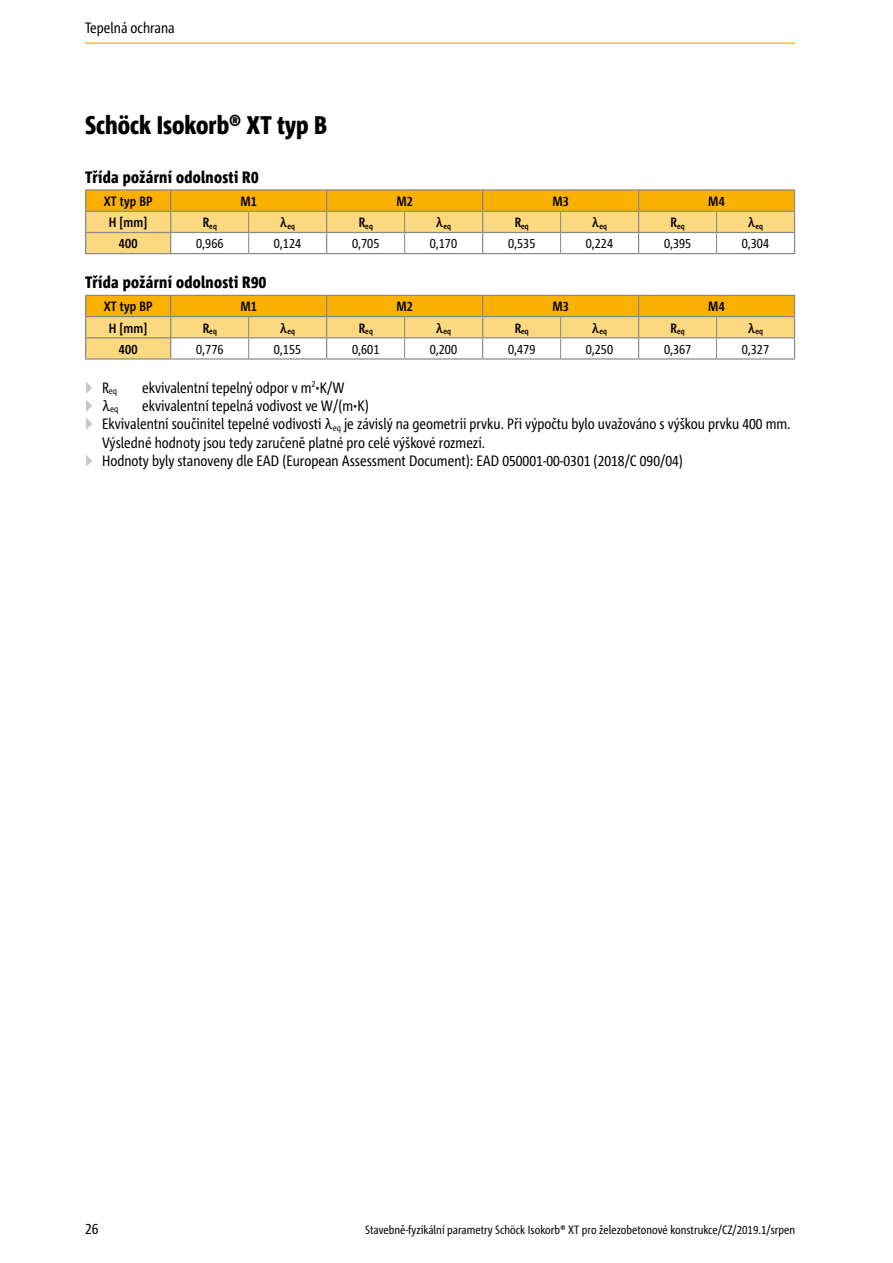
<style>
.page{position:relative;width:893px;height:1263px;background:#fff}
.page>*{position:absolute;margin:0;border:0;box-sizing:border-box;transform-origin:0 0}
.t1{font:800 condensed 25.5px "Corpid Schoeck";color:#000}
.t2{font:800 condensed 16.5px "Corpid Schoeck";letter-spacing:.02em;color:#000}
.t3{font:condensed 15px/19.5px "Corpid Schoeck";color:#000}
.t4{font:condensed 13.5px "Corpid Schoeck";color:#000}
.t5{font:700 condensed 13.5px "Corpid Schoeck";letter-spacing:.01em;color:#000}
.t6{font:condensed 12px "Corpid Schoeck";color:#000}
.t7{font:condensed 9px "Corpid Schoeck";color:#000}
.t8{font:700 condensed 8.1px "Corpid Schoeck";letter-spacing:.01em;color:#000}
.s1{color:#c6c6c6}
</style>
<div class="page">
<hr style="left:85px;top:43px;width:710px;height:1px;background:#f9b000">
<hr style="left:85px;top:189px;width:86px;height:2px;background:#878787">
<hr style="left:171px;top:189px;width:78px;height:2px;background:#878787">
<hr style="left:249px;top:189px;width:78px;height:2px;background:#878787">
<hr style="left:327px;top:189px;width:78px;height:2px;background:#878787">
<hr style="left:405px;top:189px;width:78px;height:2px;background:#878787">
<hr style="left:483px;top:189px;width:78px;height:2px;background:#878787">
<hr style="left:561px;top:189px;width:78px;height:2px;background:#878787">
<hr style="left:639px;top:189px;width:78px;height:2px;background:#878787">
<hr style="left:717px;top:189px;width:78px;height:2px;background:#878787">
<hr style="left:85px;top:253px;width:86px;height:1px;background:#878787">
<hr style="left:171px;top:253px;width:78px;height:1px;background:#878787">
<hr style="left:249px;top:253px;width:78px;height:1px;background:#878787">
<hr style="left:327px;top:253px;width:78px;height:1px;background:#878787">
<hr style="left:405px;top:253px;width:78px;height:1px;background:#878787">
<hr style="left:483px;top:253px;width:78px;height:1px;background:#878787">
<hr style="left:561px;top:253px;width:78px;height:1px;background:#878787">
<hr style="left:639px;top:253px;width:78px;height:1px;background:#878787">
<hr style="left:717px;top:253px;width:78px;height:1px;background:#878787">
<svg style="left:85px;top:190px;width:710px;height:63px"></svg>
<hr style="left:85px;top:358px;width:86px;height:2px;background:#878787">
<hr style="left:171px;top:358px;width:78px;height:2px;background:#878787">
<hr style="left:249px;top:358px;width:78px;height:2px;background:#878787">
<hr style="left:327px;top:358px;width:78px;height:2px;background:#878787">
<hr style="left:405px;top:358px;width:78px;height:2px;background:#878787">
<hr style="left:483px;top:358px;width:78px;height:2px;background:#878787">
<hr style="left:561px;top:358px;width:78px;height:2px;background:#878787">
<hr style="left:639px;top:358px;width:78px;height:2px;background:#878787">
<hr style="left:717px;top:358px;width:78px;height:2px;background:#878787">
<svg style="left:85px;top:295px;width:710px;height:63px"></svg>
<p class="t3" style="left:85px;top:18px;width:91px">Tepelná ochrana</p>
<h1 class="t1" style="left:85px;top:109px;width:244px">Schöck Isokorb® XT typ B</h1>
<p class="t2" style="left:85px;top:167px;width:175px">Třída požární odolnosti R0</p>
<p class="t5" style="left:104px;top:193px;width:50px">XT typ BP</p>
<p class="t5" style="left:240px;top:193px;width:18px">M1</p>
<p class="t5" style="left:396px;top:193px;width:18px">M2</p>
<p class="t5" style="left:552px;top:193px;width:18px">M3</p>
<p class="t5" style="left:708px;top:193px;width:18px">M4</p>
<p class="t5" style="left:109px;top:214px;width:40px">H [mm]</p>
<p class="t8" style="left:203px;top:221px;width:16px"><sup>R</sup>eq</p>
<p class="t8" style="left:280px;top:221px;width:17px"><sup>λ</sup>eq</p>
<p class="t8" style="left:359px;top:221px;width:16px"><sup>R</sup>eq</p>
<p class="t8" style="left:436px;top:221px;width:17px"><sup>λ</sup>eq</p>
<p class="t8" style="left:515px;top:221px;width:16px"><sup>R</sup>eq</p>
<p class="t8" style="left:592px;top:221px;width:17px"><sup>λ</sup>eq</p>
<p class="t8" style="left:671px;top:221px;width:16px"><sup>R</sup>eq</p>
<p class="t8" style="left:748px;top:221px;width:17px"><sup>λ</sup>eq</p>
<p class="t5" style="left:119px;top:235px;width:20px">400</p>
<p class="t4" style="left:196px;top:235px;width:29px">0,966</p>
<p class="t4" style="left:274px;top:235px;width:29px">0,124</p>
<p class="t4" style="left:352px;top:235px;width:29px">0,705</p>
<p class="t4" style="left:430px;top:235px;width:29px">0,170</p>
<p class="t4" style="left:508px;top:235px;width:29px">0,535</p>
<p class="t4" style="left:586px;top:235px;width:29px">0,224</p>
<p class="t4" style="left:664px;top:235px;width:29px">0,395</p>
<p class="t4" style="left:742px;top:235px;width:29px">0,304</p>
<p class="t2" style="left:85px;top:272px;width:183px">Třída požární odolnosti R90</p>
<p class="t5" style="left:104px;top:298px;width:50px">XT typ BP</p>
<p class="t5" style="left:240px;top:298px;width:18px">M1</p>
<p class="t5" style="left:396px;top:298px;width:18px">M2</p>
<p class="t5" style="left:552px;top:298px;width:18px">M3</p>
<p class="t5" style="left:708px;top:298px;width:18px">M4</p>
<p class="t5" style="left:109px;top:319px;width:40px">H [mm]</p>
<p class="t8" style="left:203px;top:326px;width:16px"><sup>R</sup>eq</p>
<p class="t8" style="left:280px;top:326px;width:17px"><sup>λ</sup>eq</p>
<p class="t8" style="left:359px;top:326px;width:16px"><sup>R</sup>eq</p>
<p class="t8" style="left:436px;top:326px;width:17px"><sup>λ</sup>eq</p>
<p class="t8" style="left:515px;top:326px;width:16px"><sup>R</sup>eq</p>
<p class="t8" style="left:592px;top:326px;width:17px"><sup>λ</sup>eq</p>
<p class="t8" style="left:671px;top:326px;width:16px"><sup>R</sup>eq</p>
<p class="t8" style="left:748px;top:326px;width:17px"><sup>λ</sup>eq</p>
<p class="t5" style="left:119px;top:340px;width:20px">400</p>
<p class="t4" style="left:196px;top:340px;width:29px">0,776</p>
<p class="t4" style="left:274px;top:340px;width:29px">0,155</p>
<p class="t4" style="left:352px;top:340px;width:29px">0,601</p>
<p class="t4" style="left:430px;top:340px;width:29px">0,200</p>
<p class="t4" style="left:508px;top:340px;width:29px">0,479</p>
<p class="t4" style="left:586px;top:340px;width:29px">0,250</p>
<p class="t4" style="left:664px;top:340px;width:29px">0,367</p>
<p class="t4" style="left:742px;top:340px;width:29px">0,327</p>
<p class="t7" style="left:85px;top:385px;width:33px"><sup>▶</sup> <sup>R</sup>eq</p>
<p class="t3" style="left:142px;top:377px;width:204px">ekvivalentní tepelný odpor v m<sup>2</sup>⋅K/W</p>
<p class="t3" style="left:102px;top:414px;width:690px;text-indent:-17px"><span class="s1">▶</span> Ekvivalentní součinitel tepelné vodivosti λ<sub>eq</sub> je závislý na geometrii prvku. Při výpočtu bylo uvažováno s výškou prvku 400 mm.<br>Výsledné hodnoty jsou tedy zaručeně platné pro celé výškové rozmezí.</p>
<p class="t3" style="left:85px;top:451px;width:599px"><span class="s1">▶</span> Hodnoty byly stanoveny dle EAD (European Assessment Document): EAD 050001-00-0301 (2018/C 090/04)</p>
<p class="t7" style="left:85px;top:404px;width:35px"><sup>▶</sup> <sup>λ</sup>eq</p>
<p class="t3" style="left:142px;top:395px;width:228px">ekvivalentní tepelná vodivost ve W/(m⋅K)</p>
<p class="t3" style="left:85px;top:1219px;width:15px">26</p>
<p class="t6" style="left:365px;top:1222px;width:431px">Stavebně-fyzikální parametry Schöck Isokorb® XT pro železobetonové konstrukce/CZ/2019.1/srpen</p>
</div>
